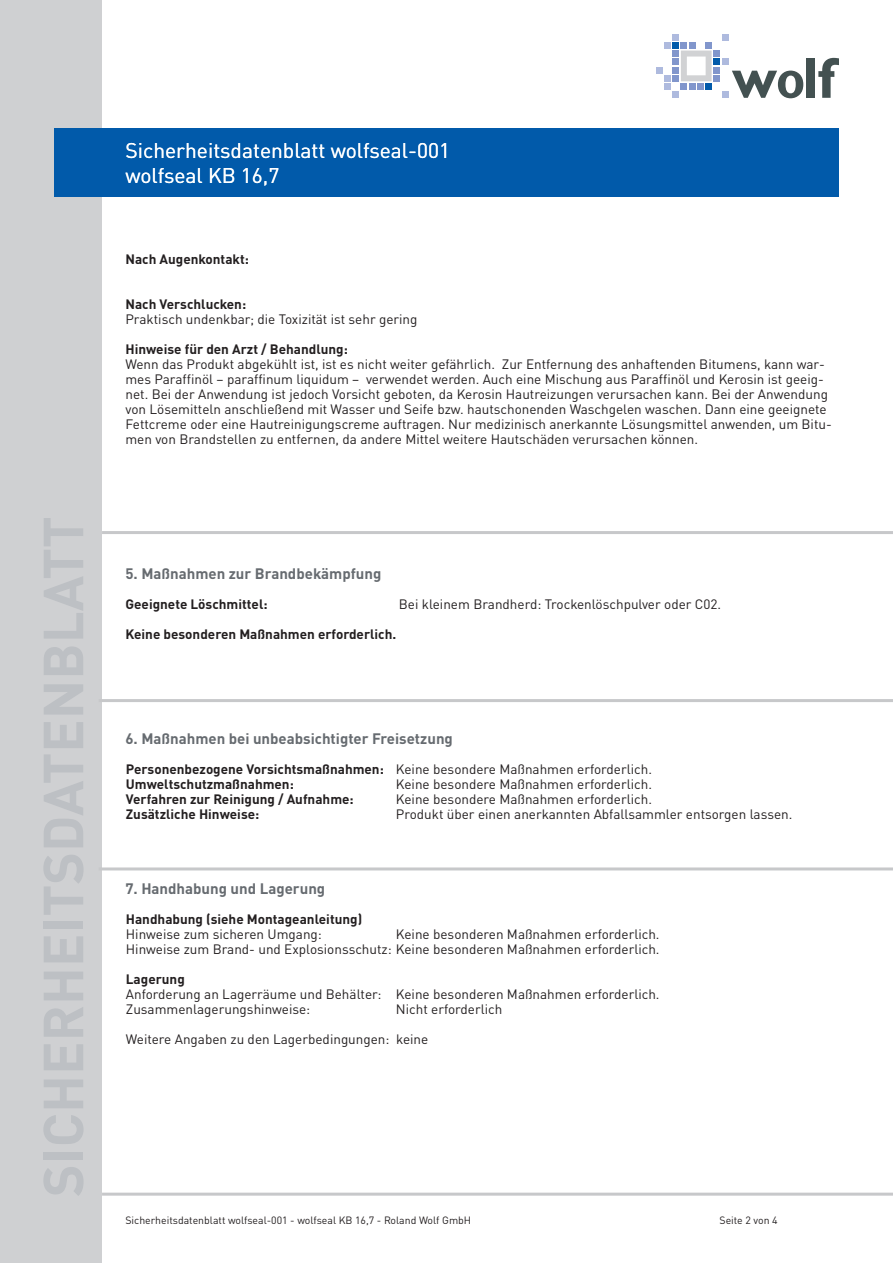
<style>
.page{position:relative;width:893px;height:1263px;background:#fff}
.page>*{position:absolute;margin:0;border:0;box-sizing:border-box;transform-origin:0 0}
.t1{font:21px/25.2px "DINOT";color:#fff}
.t2{font:700 15px "DINOT";color:#666b70}
.t3{font:13.5px/15px "DINOT";color:#231f20}
.t4{font:700 13.5px/15px "DINOT";color:#231f20}
.t5{font:10.5px "DINOT";color:#231f20}
.s1{font-weight:400}
</style>
<div class="page">
<div style="left:0;top:0;width:102px;height:1263px;background:#cfd0d2"></div>
<div style="left:54px;top:129px;width:785px;height:68px;background:#015aaa"></div>
<svg style="left:656px;top:34px;width:147px;height:64px"></svg>
<div style="left:807px;top:58px;width:8px;height:40px;background:#435151"></div>
<svg style="left:818px;top:58px;width:21px;height:40px"></svg>
<hr style="left:102px;top:531px;width:791px;height:3px;background:#c7c8ca">
<hr style="left:99px;top:699px;width:794px;height:3px;background:#c7c8ca">
<hr style="left:102px;top:1193px;width:791px;height:3px;background:#c7c8ca">
<hr style="left:99px;top:867px;width:794px;height:3px;background:#c7c8ca">
<h1 class="t1" style="left:125px;top:138px;width:326px">Sicherheitsdatenblatt wolfseal-001 wolfseal KB 16,7</h1>
<p class="t4" style="left:125px;top:251px;width:125px">Nach Augenkontakt:</p>
<p class="t4" style="left:125px;top:296px;width:122px">Nach Verschlucken:</p>
<p class="t3" style="left:125px;top:311px;width:294px">Praktisch undenkbar; die Toxizität ist sehr gering</p>
<p class="t4" style="left:125px;top:341px;width:224px">Hinweise für den Arzt / Behandlung:</p>
<p class="t3" style="left:125px;top:356px;width:708px">Wenn das Produkt abgekühlt ist, ist es nicht weiter gefährlich. Zur Entfernung des anhaftenden Bitumens, kann war&shy;mes Paraffinöl – paraffinum liquidum – verwendet werden. Auch eine Mischung aus Paraffinöl und Kerosin ist geeig&shy;net. Bei der Anwendung ist jedoch Vorsicht geboten, da Kerosin Hautreizungen verursachen kann. Bei der Anwendung von Lösemitteln anschließend mit Wasser und Seife bzw. hautschonenden Waschgelen waschen. Dann eine geeignete Fettcreme oder eine Hautreinigungscreme auftragen. Nur medizinisch anerkannte Lösungsmittel anwenden, um Bitu&shy;men von Brandstellen zu entfernen, da andere Mittel weitere Hautschäden verursachen können.</p>
<p class="t2" style="left:125px;top:564px;width:258px">5. Maßnahmen zur Brandbekämpfung</p>
<p class="t4" style="left:125px;top:596px;width:144px">Geeignete Löschmittel:</p>
<p class="t3" style="left:399px;top:596px;width:324px">Bei kleinem Brandherd: Trockenlöschpulver oder C02.</p>
<p class="t4" style="left:125px;top:626px;width:272px">Keine besonderen Maßnahmen erforderlich.</p>
<p class="t2" style="left:125px;top:729px;width:329px">6. Maßnahmen bei unbeabsichtigter Freisetzung</p>
<p class="t4" style="left:126px;top:761px;width:528px">Personenbezogene Vorsichtsmaßnahmen: <span class="s1">Keine besondere Maßnahmen erforderlich.<br></span>Umweltschutzmaßnahmen:</p>
<p class="t3" style="left:396px;top:776px;width:258px">Keine besondere Maßnahmen erforderlich.</p>
<p class="t4" style="left:126px;top:791px;width:229px">Verfahren zur Reinigung / Aufnahme:</p>
<p class="t3" style="left:396px;top:791px;width:258px">Keine besondere Maßnahmen erforderlich.</p>
<p class="t4" style="left:126px;top:806px;width:135px">Zusätzliche Hinweise:</p>
<p class="t3" style="left:396px;top:806px;width:398px">Produkt über einen anerkannten Abfallsammler entsorgen lassen.</p>
<p class="t2" style="left:125px;top:879px;width:201px">7. Handhabung und Lagerung</p>
<p class="t4" style="left:126px;top:911px;width:238px">Handhabung (siehe Montageanleitung)</p>
<p class="t3" style="left:126px;top:926px;width:198px">Hinweise zum sicheren Umgang:</p>
<p class="t3" style="left:126px;top:926px;width:535px;text-align:right">Keine besonderen Maßnahmen erforderlich.<br>Hinweise zum Brand- und Explosionsschutz: Keine besonderen Maßnahmen erforderlich.</p>
<p class="t4" style="left:126px;top:971px;width:60px">Lagerung</p>
<p class="t3" style="left:126px;top:986px;width:535px">Anforderung an Lagerräume und Behälter: Keine besonderen Maßnahmen erforderlich.<br>Zusammenlagerungshinweise:</p>
<p class="t3" style="left:396px;top:1001px;width:108px">Nicht erforderlich</p>
<p class="t3" style="left:126px;top:1031px;width:304px">Weitere Angaben zu den Lagerbedingungen: keine</p>
<p class="t5" style="left:125px;top:1214px;width:347px">Sicherheitsdatenblatt wolfseal-001 - wolfseal KB 16,7 - Roland Wolf GmbH</p>
<p class="t5" style="left:719px;top:1214px;width:60px">Seite 2 von 4</p>
</div>
